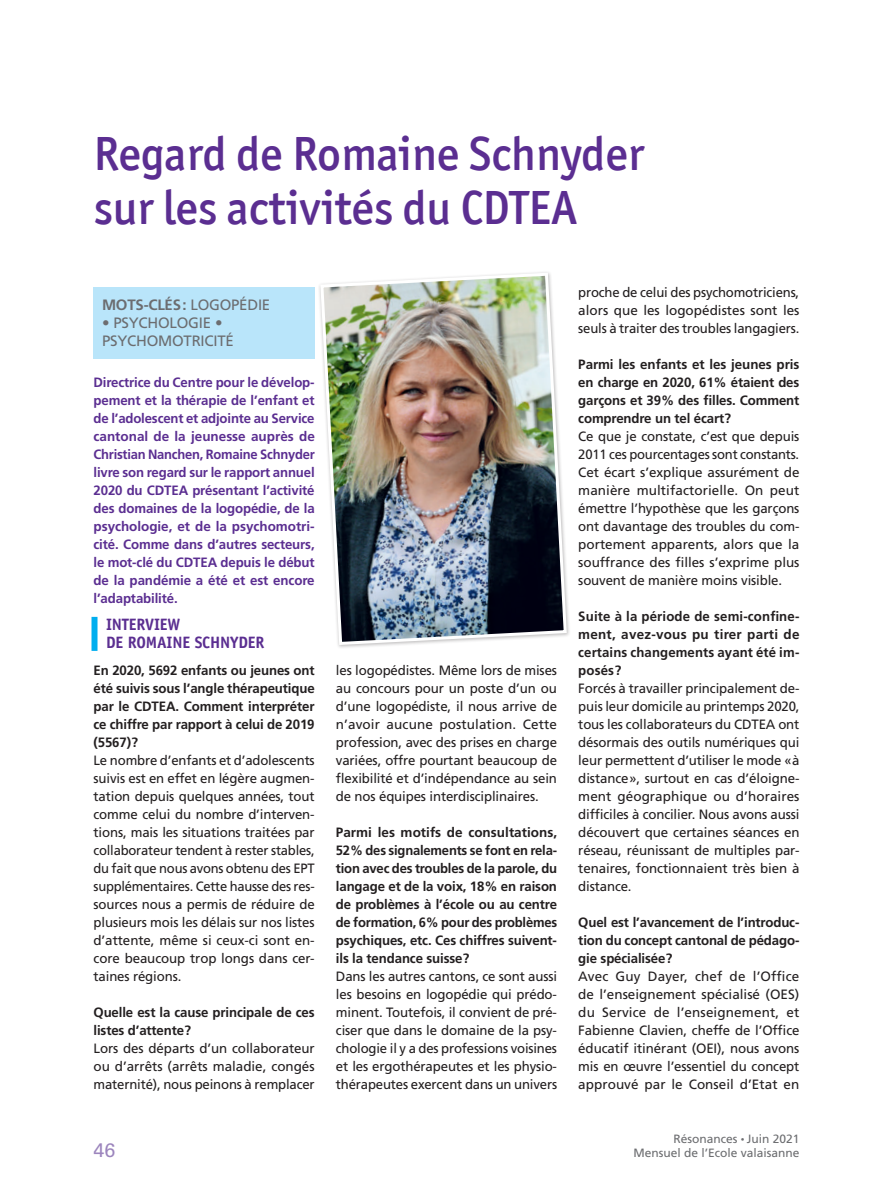
<style>
.page{position:relative;width:893px;height:1191px;background:#fff}
.page>*{position:absolute;margin:0;border:0;box-sizing:border-box;transform-origin:0 0}
.t1{font:500 48px/54px "Officina San ITC";letter-spacing:-.005em;color:#5b2e91}
.t2{font:19.5px "Univers LT Std";color:#9c85bd}
.t3{font:700 16.5px/18px "Officina Sans Std";letter-spacing:-.01em;color:#5b2e91}
.t4{font:15px/18px "Frutiger";letter-spacing:-.015em;color:#6c6d70}
.t5{font:700 15px "Frutiger";letter-spacing:-.015em;color:#6c6d70}
.t6{font:13.5px/18px "Frutiger";letter-spacing:-.01em;color:#231f20;text-align:justify}
.t7{font:700 13.5px/18px "Frutiger";letter-spacing:-.01em;color:#231f20;text-align:justify}
.t8{font:700 13.5px/18px "Frutiger";letter-spacing:-.01em;color:#5b2e91;text-align:justify}
.t9{font:12px "Frutiger";color:#6c6d70}
.s1{font-weight:400}
.s2{font-size:7.5px}
</style>
<div class="page">
<div style="left:94px;top:287px;width:221px;height:71px;background:#b9e5fa"></div>
<img style="left:319px;top:272px;width:249px;height:374px">
<div style="left:92px;top:617px;width:6px;height:34px;background:#00aeef"></div>
<h1 class="t1" style="left:94px;top:127px;width:552px">Regard de Romaine Schnyder sur les activités du CDTEA</h1>
<p class="t5" style="left:102px;top:296px;width:170px">MOTS-CLÉS: <span class="s1">LOGOPÉDIE</span></p>
<p class="t4" style="left:102px;top:314px;width:133px">• PSYCHOLOGIE •<br>PSYCHOMOTRICITÉ</p>
<p class="t8" style="left:94px;top:373px;width:223px">Directrice du Centre pour le dévelop&shy;pement et la thérapie de l’enfant et de l’adolescent et adjointe au Service cantonal de la jeunesse auprès de Christian Nanchen, Romaine Schnyder livre son regard sur le rapport annuel 2020 du CDTEA présentant l’activité des domaines de la logopédie, de la psychologie, et de la psychomotri&shy;cité. Comme dans d’autres secteurs, le mot-clé du CDTEA depuis le début de la pandémie a été et est encore l’adaptabilité.</p>
<p class="t3" style="left:106px;top:615px;width:160px">INTERVIEW<br>DE ROMAINE SCHNYDER</p>
<p class="t7" style="left:94px;top:661px;width:223px">En 2020, 5692 enfants ou jeunes ont été suivis sous l’angle thérapeutique par le CDTEA. Comment interpréter ce chiffre par rapport à celui de 2019 (5567)?</p>
<p class="t6" style="left:94px;top:751px;width:223px">Le nombre d’enfants et d’adolescents suivis est en effet en légère augmen&shy;tation depuis quelques années, tout comme celui du nombre d’interven&shy;tions, mais les situations traitées par collaborateur tendent à rester stables, du fait que nous avons obtenu des EPT supplémentaires. Cette hausse des res&shy;sources nous a permis de réduire de plusieurs mois les délais sur nos listes d’attente, même si ceux-ci sont en&shy;core beaucoup trop longs dans cer&shy;taines régions.</p>
<p class="t7" style="left:94px;top:1003px;width:223px">Quelle est la cause principale de ces listes d’attente?</p>
<p class="t6" style="left:94px;top:1039px;width:223px">Lors des départs d’un collaborateur ou d’arrêts (arrêts maladie, congés maternité), nous peinons à remplacer</p>
<p class="t6" style="left:336px;top:661px;width:223px">les logopédistes. Même lors de mises au concours pour un poste d’un ou d’une logopédiste, il nous arrive de n’avoir aucune postulation. Cette profession, avec des prises en charge variées, offre pourtant beaucoup de flexibilité et d’indépendance au sein de nos équipes interdisciplinaires.</p>
<p class="t7" style="left:336px;top:823px;width:223px">Parmi les motifs de consultations, 52% des signalements se font en rela&shy;tion avec des troubles de la parole, du langage et de la voix, 18% en raison de problèmes à l’école ou au centre de formation, 6% pour des problèmes psychiques, etc. Ces chiffres suivent&shy;ils la tendance suisse?</p>
<p class="t6" style="left:336px;top:967px;width:223px">Dans les autres cantons, ce sont aussi les besoins en logopédie qui prédo&shy;minent. Toutefois, il convient de pré&shy;ciser que dans le domaine de la psy&shy;chologie il y a des professions voisines et les ergothérapeutes et les physio&shy;thérapeutes exercent dans un univers</p>
<p class="t6" style="left:578px;top:283px;width:223px">proche de celui des psychomotriciens, alors que les logopédistes sont les seuls à traiter des troubles langagiers.</p>
<p class="t7" style="left:578px;top:355px;width:223px">Parmi les enfants et les jeunes pris en charge en 2020, 61% étaient des garçons et 39% des filles. Comment comprendre un tel écart?</p>
<p class="t6" style="left:578px;top:427px;width:223px">Ce que je constate, c’est que depuis 2011 ces pourcentages sont constants.<br>Cet écart s’explique assurément de manière multifactorielle. On peut émettre l’hypothèse que les garçons ont davantage des troubles du com&shy;portement apparents, alors que la souffrance des filles s’exprime plus souvent de manière moins visible.</p>
<p class="t7" style="left:578px;top:607px;width:223px">Suite à la période de semi-confine&shy;ment, avez-vous pu tirer parti de certains changements ayant été im&shy;posés?</p>
<p class="t6" style="left:578px;top:679px;width:223px">Forcés à travailler principalement de&shy;puis leur domicile au printemps 2020, tous les collaborateurs du CDTEA ont désormais des outils numériques qui leur permettent d’utiliser le mode «à distance», surtout en cas d’éloigne&shy;ment géographique ou d’horaires difficiles à concilier. Nous avons aussi découvert que certaines séances en réseau, réunissant de multiples par&shy;tenaires, fonctionnaient très bien à distance.</p>
<p class="t7" style="left:578px;top:913px;width:223px">Quel est l’avancement de l’introduc&shy;tion du concept cantonal de pédago&shy;gie spécialisée?</p>
<p class="t6" style="left:578px;top:967px;width:223px">Avec Guy Dayer, chef de l’Office de l’enseignement spécialisé (OES) du Service de l’enseignement, et Fabienne Clavien, cheffe de l’Office éducatif itinérant (OEI), nous avons mis en œuvre l’essentiel du concept approuvé par le Conseil d’Etat en</p>
<p class="t9" style="left:674px;top:1131px;width:127px">Résonances <span class="s2">•</span> Juin 2021</p>
<h2 class="t2" style="left:94px;top:1138px;width:23px">46</h2>
<p class="t9" style="left:633px;top:1145px;width:168px">Mensuel de l’Ecole valaisanne</p>
</div>
